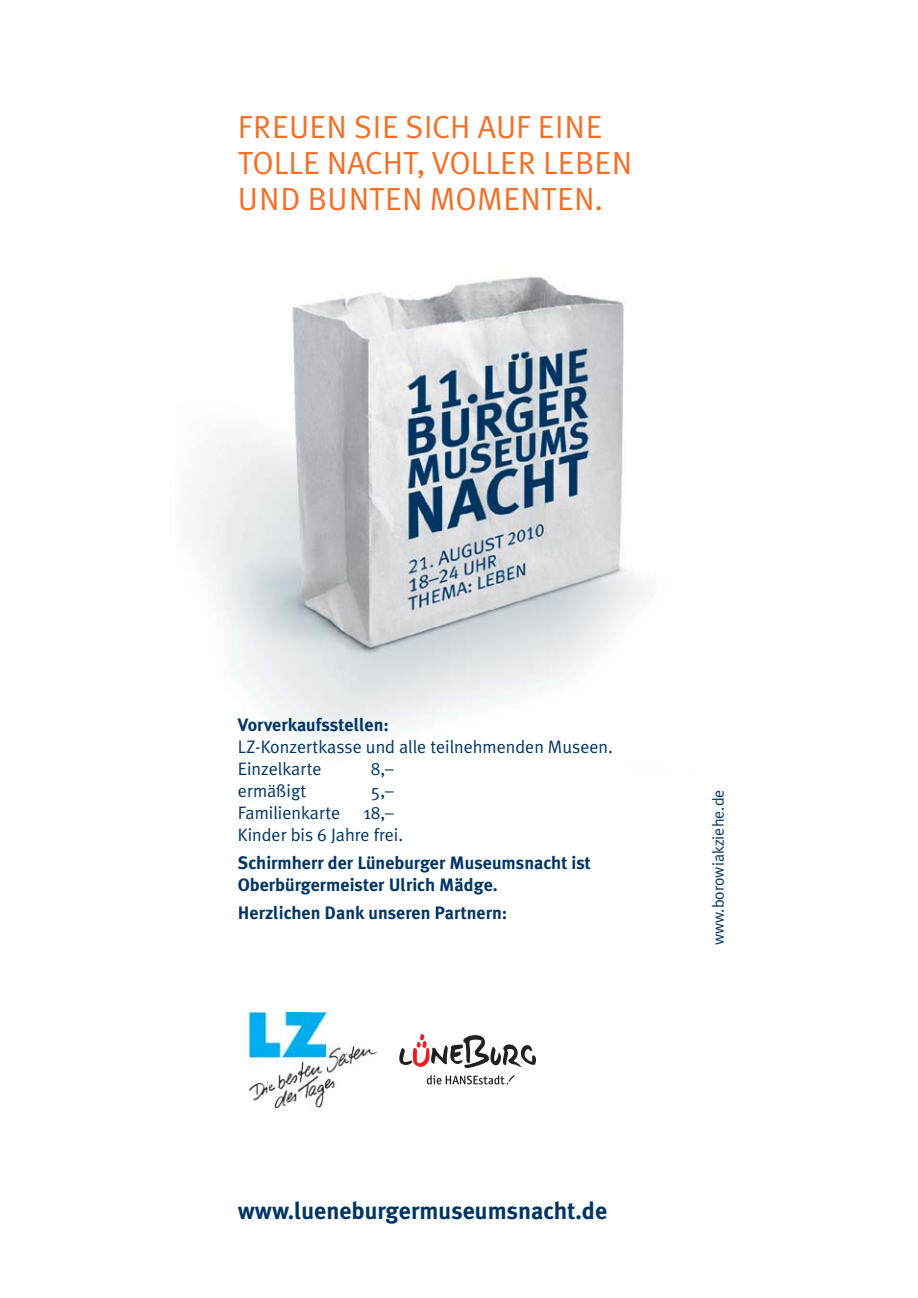
<style>
.page{position:relative;width:918px;height:1298px;background:#fff}
.page>*{position:absolute;margin:0;border:0;box-sizing:border-box;transform-origin:0 0}
.t1{font:32px/36px "Meta Plus Normal Caps";letter-spacing:.01em;color:#f36f25}
.t2{font:700 24px "Meta Plus";color:#003563}
.t3{font:700 18px/22px "Meta Plus";color:#003563}
.t4{font:18px/22px "Meta Plus Normal";color:#003563}
.t5{font:16px "Meta Plus Normal";color:#003563}
</style>
<div class="page">
<svg style="left:427px;top:1075px;width:88px;height:10px"></svg>
<svg style="left:399px;top:1034px;width:137px;height:34px"></svg>
<img style="left:249px;top:1012px;width:128px;height:95px">
<img style="left:185px;top:276px;width:465px;height:471px">
<h1 class="t1" style="left:238px;top:112px;width:396px">FREUEN SIE SICH AUF EINE<br>TOLLE NACHT, VOLLER LEBEN<br>UND BUNTEN MOMENTEN.</h1>
<p class="t3" style="left:238px;top:714px;width:153px">Vorverkaufsstellen:</p>
<p class="t4" style="left:238px;top:737px;width:377px">LZ-Konzertkasse und alle teilnehmenden Museen.<br>Einzelkarte</p>
<p class="t4" style="left:371px;top:759px;width:25px">8,–</p>
<p class="t4" style="left:238px;top:781px;width:70px">ermäßigt</p>
<p class="t4" style="left:371px;top:781px;width:25px">5,–</p>
<p class="t4" style="left:238px;top:803px;width:104px">Familienkarte</p>
<p class="t4" style="left:238px;top:803px;width:167px;text-indent:126px">18,–<br>Kinder bis 6 Jahre frei.</p>
<p class="t3" style="left:238px;top:852px;width:354px">Schirmherr der Lüneburger Museumsnacht ist<br>Oberbürgermeister Ulrich Mädge.</p>
<p class="t3" style="left:238px;top:902px;width:271px">Herzlichen Dank unseren Partnern:</p>
<p class="t5" style="left:712px;top:945px;width:157px;rotate:-90deg">www.borowiakziehe.de</p>
<h2 class="t2" style="left:238px;top:1201px;width:371px">www.lueneburgermuseumsnacht.de</h2>
</div>
